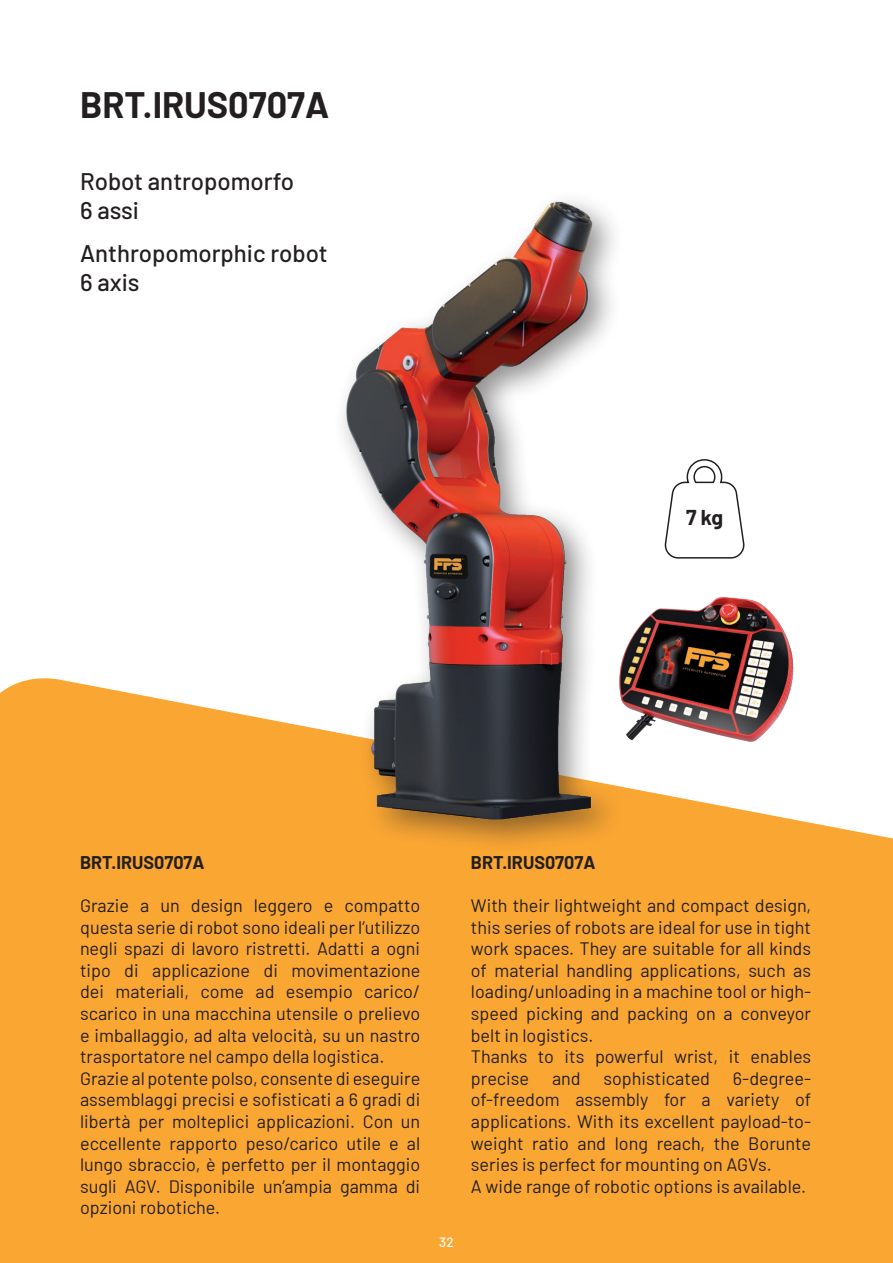
<style>
.page{position:relative;width:893px;height:1263px;background:#fff}
.page>*{position:absolute;margin:0;border:0;box-sizing:border-box;transform-origin:0 0}
.t1{font:700 36px "Barlow";color:#231f20}
.t2{font:500 24px "Barlow";color:#231f20}
.t3{font:700 21px "Barlow";color:#231f20}
.t4{font:18px/21.6px "Barlow";color:#231f20;text-align:justify}
.t5{font:700 18px "Barlow";color:#231f20}
.t6{font:500 13.5px "Barlow";color:#fff}
</style>
<div class="page">
<div style="left:0;top:678px;width:893px;height:585px;background:#faa633"></div>
<img style="left:659px;top:597px;width:154px;height:182px">
<svg style="left:664px;top:459px;width:81px;height:100px"></svg>
<img style="left:319px;top:200px;width:340px;height:665px">
<p class="t1" style="left:80px;top:78px;width:251px">BRT.IRUS0707A</p>
<p class="t2" style="left:80px;top:164px;width:216px">Robot antropomorfo</p>
<p class="t2" style="left:80px;top:193px;width:60px">6 assi</p>
<p class="t2" style="left:80px;top:236px;width:249px">Anthropomorphic robot</p>
<p class="t2" style="left:80px;top:265px;width:61px">6 axis</p>
<p class="t3" style="left:686px;top:502px;width:38px">7 kg</p>
<p class="t5" style="left:80px;top:849px;width:126px">BRT.IRUS0707A</p>
<p class="t4" style="left:80px;top:893px;width:342px">Grazie a un design leggero e compatto questa serie di robot sono ideali per l’utilizzo negli spazi di lavoro ristretti. Adatti a ogni tipo di applicazione di movimentazione dei materiali, come ad esempio carico/ scarico in una macchina utensile o prelievo e imballaggio, ad alta velocità, su un nastro trasportatore nel campo della logistica.</p>
<p class="t4" style="left:80px;top:1066px;width:342px">Grazie al potente polso, consente di eseguire assemblaggi precisi e sofisticati a 6 gradi di libertà per molteplici applicazioni. Con un eccellente rapporto peso/carico utile e al lungo sbraccio, è perfetto per il montaggio sugli AGV. Disponibile un’ampia gamma di opzioni robotiche.</p>
<p class="t6" style="left:439px;top:1232px;width:16px">32</p>
<p class="t5" style="left:471px;top:849px;width:126px">BRT.IRUS0707A</p>
<p class="t4" style="left:471px;top:893px;width:342px">With their lightweight and compact design, this series of robots are ideal for use in tight work spaces. They are suitable for all kinds of material handling applications, such as loading/unloading in a machine tool or high&shy;speed picking and packing on a conveyor belt in logistics.</p>
<p class="t4" style="left:471px;top:1044px;width:342px">Thanks to its powerful wrist, it enables precise</p>
<p class="t4" style="left:552px;top:1066px;width:30px">and</p>
<p class="t4" style="left:603px;top:1066px;width:108px">sophisticated</p>
<p class="t4" style="left:471px;top:1066px;width:342px;text-indent:262px">6-degree&shy;of-freedom assembly for a variety of applications. With its excellent payload-to&shy;weight ratio and long reach, the Borunte series is perfect for mounting on AGVs.</p>
<p class="t4" style="left:471px;top:1174px;width:337px">A wide range of robotic options is available.</p>
</div>
